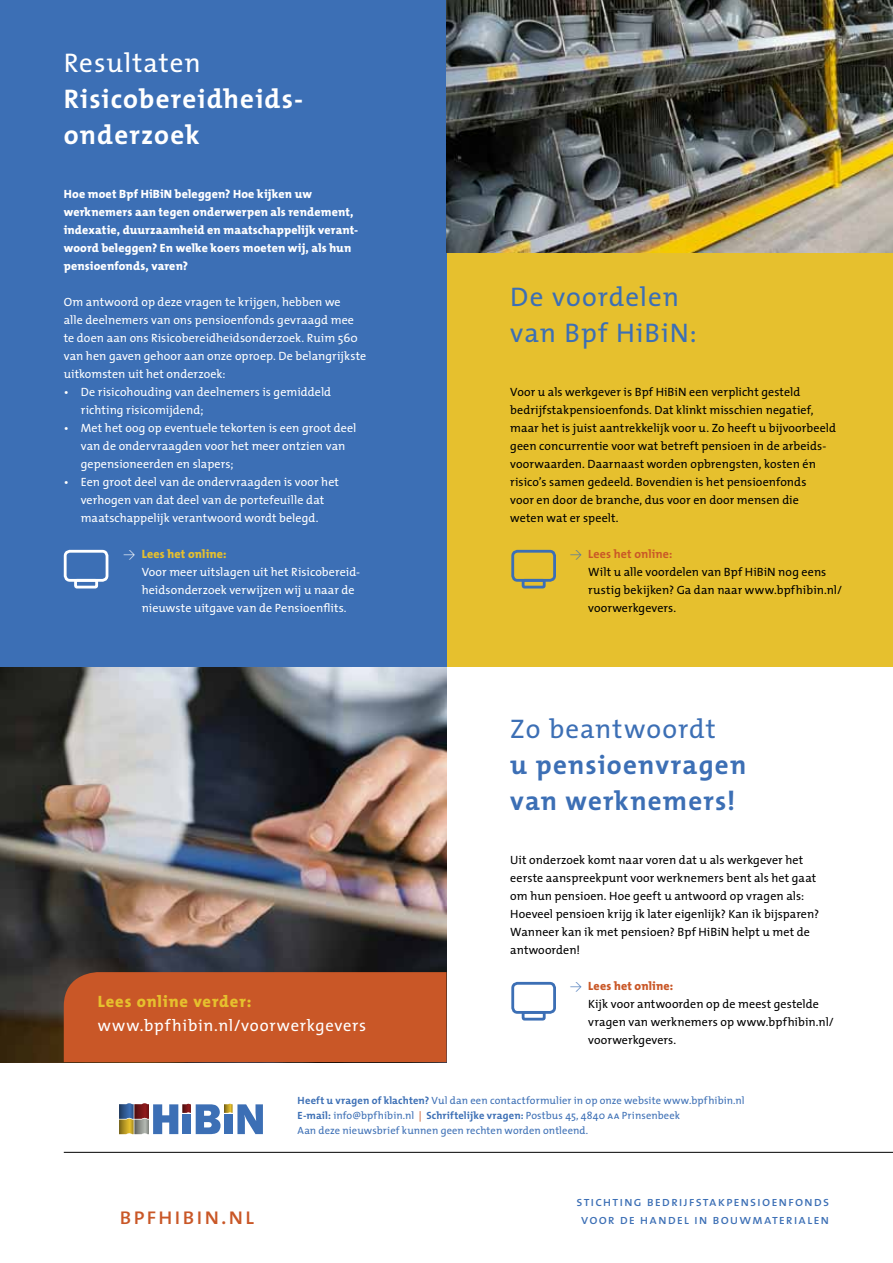
<style>
.page{position:relative;width:893px;height:1263px;background:#fff}
.page>*{position:absolute;margin:0;border:0;box-sizing:border-box;transform-origin:0 0}
.t1{font:27px/36px "The Mix";letter-spacing:.035em;color:#3c6fb5}
.t2{font:700 27px/36px "The Mix";letter-spacing:.045em;color:#3c6fb5}
.t3{font:700 27px/36px "The Mix";letter-spacing:.045em;color:#fff}
.t4{font:27px "The Mix";letter-spacing:.035em;color:#fff}
.t5{font:24px "The Mix Regular Caps";letter-spacing:.05em;color:#c95727}
.t6{font:16.5px "The Mix";letter-spacing:.045em;color:#fff}
.t7{font:800 16.5px "The Mix";letter-spacing:.055em;color:#e6c02e}
.t8{font:13.5px "The Mix Regular Caps";letter-spacing:.075em;color:#3c6fb5}
.t9{font:12px/18px "The Mix";letter-spacing:.005em;color:#000}
.t10{font:12px/18px "The Mix";letter-spacing:.005em;color:#fff}
.t11{font:800 12px/18px "The Mix";letter-spacing:.015em;color:#fff}
.t12{font:10.5px/15px "The Mix";letter-spacing:.01em;color:#3c6fb5}
.s1{font-family:"DIN Pro";font-weight:300}
.s2{font-weight:800;color:#e6c02e}
.s3{font-family:"DIN Pro";font-weight:300;color:#3c6fb5}
.s4{font-weight:700;color:#c95727}
.s5{font-weight:800;color:#c95727}
.s6{font-weight:700}
.s7{color:#c95727}
.s8{font-family:"The Mix Regular Caps"}
</style>
<div class="page">
<img style="left:0;top:666px;width:446px;height:396px">
<div style="left:446px;top:0;width:447px;height:666px;background:#e6c02e"></div>
<svg style="left:119px;top:1103px;width:144px;height:31px"></svg>
<svg style="left:119px;top:1118px;width:15px;height:16px"></svg>
<svg style="left:134px;top:1118px;width:15px;height:16px"></svg>
<hr style="left:64px;top:1152px;width:829px;height:1px;background:#000">
<div style="left:0;top:0;width:446px;height:666px;background:#3c6fb5"></div>
<div style="left:64px;top:550px;width:44px;height:32px;border:3px solid #fff;border-radius:5px"></div>
<div style="left:74px;top:579px;width:24px;height:9px;border:3px solid #fff;border-radius:2px"></div>
<div style="left:511px;top:982px;width:45px;height:32px;border:3px solid #3c6fb5;border-radius:5px"></div>
<div style="left:522px;top:1011px;width:24px;height:9px;border:3px solid #3c6fb5;border-radius:2px"></div>
<div style="left:511px;top:550px;width:45px;height:32px;border:3px solid #3c6fb5;border-radius:5px"></div>
<div style="left:522px;top:579px;width:24px;height:9px;border:3px solid #3c6fb5;border-radius:2px"></div>
<div style="left:64px;top:972px;width:382px;height:90px;background:#c95727"></div>
<img style="left:446px;top:0;width:447px;height:252px">
<h1 class="t4" style="left:64px;top:40px;width:138px">Resultaten</h1>
<h1 class="t3" style="left:64px;top:80px;width:241px">Risicobereidheids&shy;onderzoek</h1>
<p class="t11" style="left:64px;top:185px;width:296px">Hoe moet Bpf HiBiN beleggen? Hoe kijken uw werknemers aan tegen onderwerpen als rendement, indexatie, duurzaamheid en maatschappelijk verant&shy;woord beleggen? En welke koers moeten wij, als hun pensioenfonds, varen?</p>
<p class="t10" style="left:64px;top:293px;width:304px">Om antwoord op deze vragen te krijgen, hebben we<br>alle deelnemers van ons pensioenfonds gevraagd mee te doen aan ons Risicobereidheidsonderzoek. Ruim 560 van hen gaven gehoor aan onze oproep. De belangrijkste uitkomsten uit het onderzoek:</p>
<p class="t10" style="left:81px;top:383px;width:252px;text-indent:-17px">• De risicohouding van deelnemers is gemiddeld richting risicomijdend;</p>
<p class="t10" style="left:81px;top:419px;width:277px;text-indent:-17px">• Met het oog op eventuele tekorten is een groot deel van de ondervraagden voor het meer ontzien van gepensioneerden en slapers;</p>
<p class="t10" style="left:64px;top:473px;width:277px;text-align:center">• Een groot deel van de ondervraagden is voor het verhogen van dat deel van de portefeuille dat maatschappelijk verantwoord wordt belegd.</p>
<p class="t10" style="left:142px;top:545px;width:220px;text-indent:-18px"><span class="s1">→</span> <span class="s2">Lees het online:<br></span>Voor meer uitslagen uit het Risicobereid&shy;heidsonderzoek verwijzen wij u naar de nieuwste uitgave van de Pensioenflits.</p>
<h3 class="t7" style="left:98px;top:992px;width:155px">Lees online verder:</h3>
<h3 class="t6" style="left:98px;top:1012px;width:270px">www.bpfhibin.nl/voorwerkgevers</h3>
<h1 class="t1" style="left:510px;top:278px;width:188px">De voordelen van Bpf HiBiN:</h1>
<p class="t9" style="left:510px;top:383px;width:327px">Voor u als werkgever is Bpf HiBiN een verplicht gesteld bedrijfstakpensioenfonds. Dat klinkt misschien negatief, maar het is juist aantrekkelijk voor u. Zo heeft u bijvoorbeeld geen concurrentie voor wat betreft pensioen in de arbeids&shy;voorwaarden. Daarnaast worden opbrengsten, kosten én risico’s samen gedeeld. Bovendien is het pensioenfonds<br>voor en door de branche, dus voor en door mensen die<br>weten wat er speelt.</p>
<p class="t9" style="left:588px;top:545px;width:255px;text-indent:-18px"><span class="s3">→</span> <span class="s4">Lees het online:<br></span>Wilt u alle voordelen van Bpf HiBiN nog eens rustig bekijken? Ga dan naar www.bpfhibin.nl/ voorwerkgevers.</p>
<h1 class="t1" style="left:510px;top:710px;width:207px">Zo beantwoordt</h1>
<h1 class="t2" style="left:510px;top:746px;width:237px">u pensioenvragen van werknemers!</h1>
<p class="t9" style="left:510px;top:851px;width:310px">Uit onderzoek komt naar voren dat u als werkgever het eerste aanspreekpunt voor werknemers bent als het gaat om hun pensioen. Hoe geeft u antwoord op vragen als:<br>Hoeveel pensioen krijg ik later eigenlijk? Kan ik bijsparen?<br>Wanneer kan ik met pensioen? Bpf HiBiN helpt u met de antwoorden!</p>
<p class="t9" style="left:588px;top:977px;width:247px;text-indent:-18px"><span class="s3">→</span> <span class="s5">Lees het online:<br></span>Kijk voor antwoorden op de meest gestelde vragen van werknemers op www.bpfhibin.nl/ voorwerkgevers.</p>
<p class="t12" style="left:298px;top:1093px;width:449px"><span class="s6">Heeft u vragen of klachten?</span> Vul dan een contactformulier in op onze website www.bpfhibin.nl<br><span class="s6">E-mail:</span> info@bpfhibin.nl <span class="s7">|</span> <span class="s6">Schriftelijke vragen:</span> Postbus 45, 4840 <span class="s8">aa</span> Prinsenbeek<br>Aan deze nieuwsbrief kunnen geen rechten worden ontleend.</p>
<p class="t8" style="left:577px;top:1190px;width:254px">stichting bedrijfstakpensioenfonds</p>
<h2 class="t5" style="left:119px;top:1196px;width:137px">bpfhibin.nl</h2>
<p class="t8" style="left:581px;top:1208px;width:249px">voor de handel in bouwmaterialen</p>
</div>
